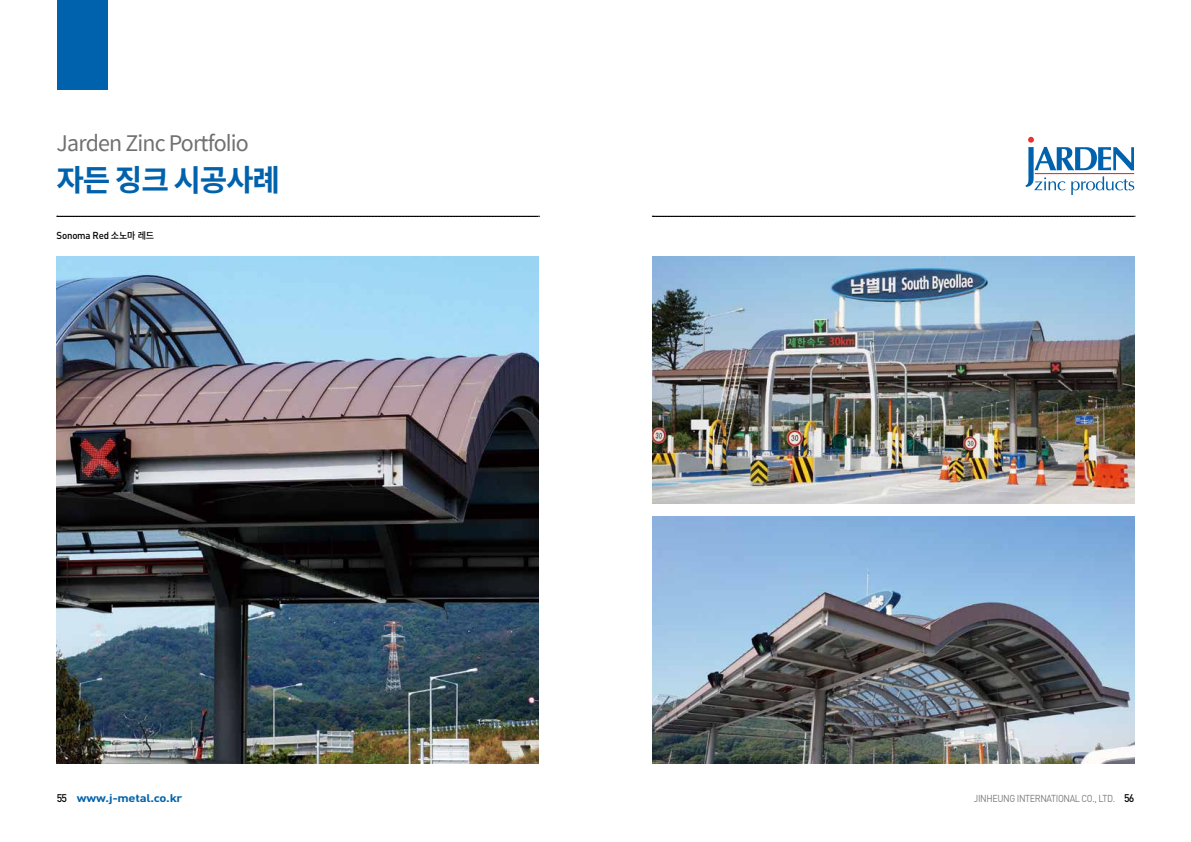
<style>
.page{position:relative;width:1191px;height:842px;background:#fff}
.page>*{position:absolute;margin:0;border:0;box-sizing:border-box;transform-origin:0 0}
.t1{font:700 30px "Spoqa Han Sans";letter-spacing:-.04em;color:#0062ac}
.t2{font:21.4px "Spoqa Han Sans";letter-spacing:-.04em;color:#727171}
.t3{font:700 11px "DIN Pro";letter-spacing:-.02em;color:#0062ac;scale:1.18 1}
.t4{font:10px "DIN Pro";letter-spacing:-.04em;color:#7a7b78;scale:.9 1}
.t5{font:500 10px "DIN Pro";letter-spacing:-.02em;color:#000;scale:.96 1}
.s1{font-family:"Source Han Sans KR";font-size:9.4px}
.s2{font-weight:500;color:#000}
.s3{font-weight:500;font-size:11px;color:#000}
</style>
<div class="page">
<img style="left:57px;top:256px;width:482px;height:508px">
<div style="left:57px;top:0;width:50px;height:89px;background:#0062ac"></div>
<svg style="left:57px;top:216px;width:482px;height:1px"></svg>
<img style="left:652px;top:256px;width:482px;height:247px">
<svg style="left:652px;top:216px;width:483px;height:1px"></svg>
<svg style="left:1025px;top:137px;width:109px;height:58px"></svg>
<img style="left:652px;top:517px;width:482px;height:247px">
<h2 class="t2" style="left:57px;top:131px;width:194px">Jarden Zinc Portfolio</h2>
<h1 class="t1" style="left:57px;top:163px;width:225px">자든 징크 시공사례</h1>
<p class="t5" style="left:57px;top:229px;width:103px">Sonoma Red <span class="s1">소노마 레드</span></p>
<p class="t3" style="left:57px;top:791px;width:108px"><span class="s2">55</span> www.j-metal.co.kr</p>
<p class="t4" style="left:974px;top:791px;width:180px">JINHEUNG INTERNATIONAL CO., LTD. <span class="s3">56</span></p>
</div>
